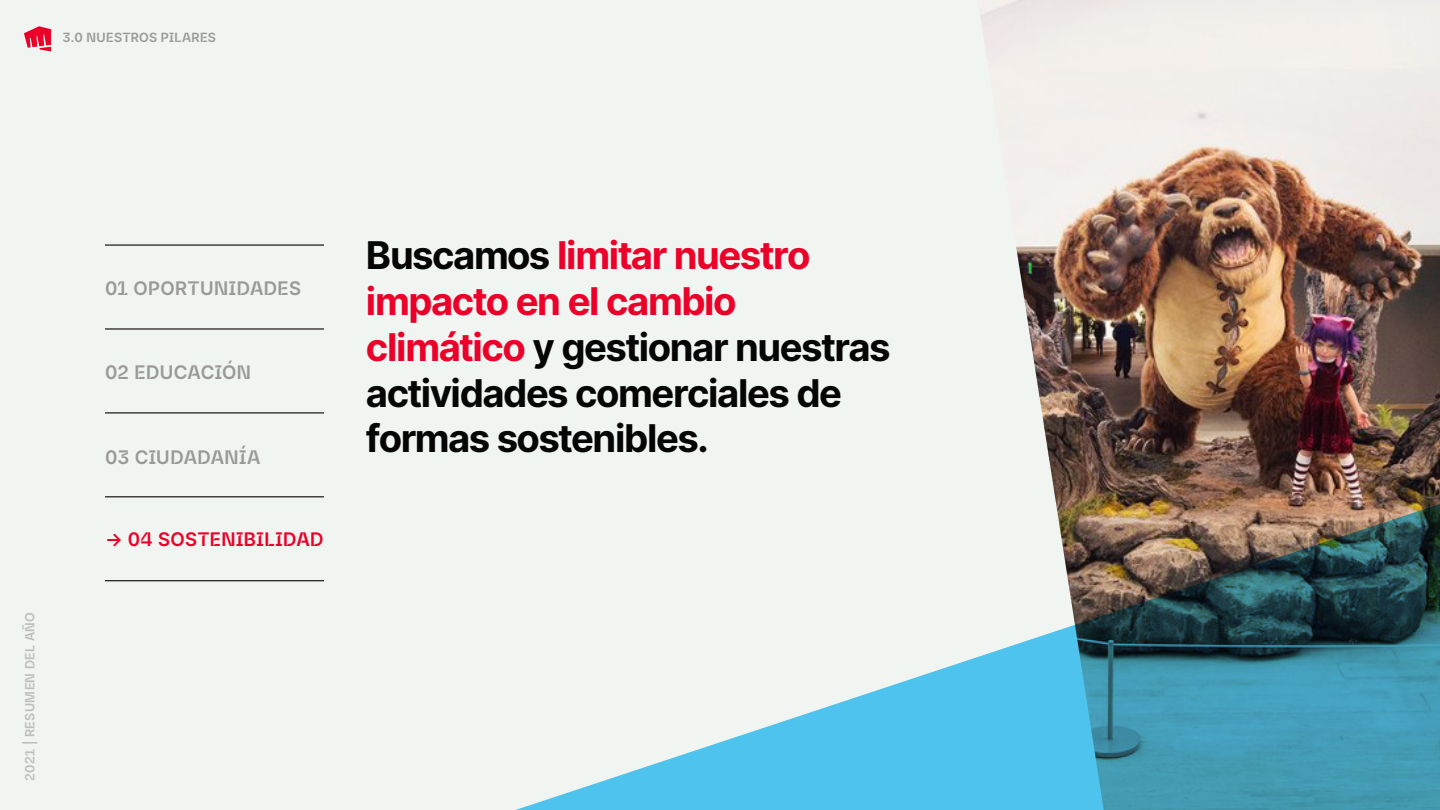
<style>
.page{position:relative;width:1440px;height:810px;background:#fff}
.page>*{position:absolute;margin:0;border:0;box-sizing:border-box;transform-origin:0 0}
.t1{font:700 38.25px/45.8px "Inter";letter-spacing:-.04em;color:#050505}
.t2{font:700 18.75px "Riot Sans";letter-spacing:.02em;color:#999}
.t3{font:700 18.75px "Riot Sans";letter-spacing:.02em;color:#eb0029}
.t4{font:700 12.75px "Riot Sans";letter-spacing:.02em;color:#999}
.t5{font:700 12.75px "Riot Sans";letter-spacing:.025em;color:#bdbdbd}
.s1{color:#eb0029}
</style>
<div class="page">
<img style="left:1104px;top:0;width:336px;height:504px">
<div style="left:0;top:0;width:1104px;height:810px;background:#f1f5f1"></div>
<svg style="left:24px;top:26px;width:27px;height:25px"></svg>
<hr style="left:105px;top:328px;width:219px;height:2px;background:#050505">
<hr style="left:105px;top:244px;width:219px;height:2px;background:#050505">
<hr style="left:105px;top:412px;width:219px;height:1px;background:#050505">
<hr style="left:105px;top:496px;width:219px;height:1px;background:#050505">
<hr style="left:105px;top:580px;width:219px;height:1px;background:#050505">
<svg style="left:515px;top:504px;width:925px;height:306px"></svg>
<p class="t4" style="left:62px;top:29px;width:155px">3.0 NUESTROS PILARES</p>
<p class="t5" style="left:22px;top:781px;width:170px;rotate:-90deg">2021 | RESUMEN DEL AÑO</p>
<p class="t2" style="left:105px;top:276px;width:197px">01 OPORTUNIDADES</p>
<p class="t2" style="left:105px;top:359px;width:148px">02 EDUCACIÓN</p>
<p class="t2" style="left:105px;top:445px;width:157px">03 CIUDADANÍA</p>
<p class="t3" style="left:105px;top:527px;width:220px">→ 04 SOSTENIBILIDAD</p>
<p class="t1" style="left:366px;top:231px;width:526px">Buscamos <span class="s1">limitar nuestro impacto en el cambio climático</span> y gestionar nuestras actividades comerciales de formas sostenibles.</p>
</div>
